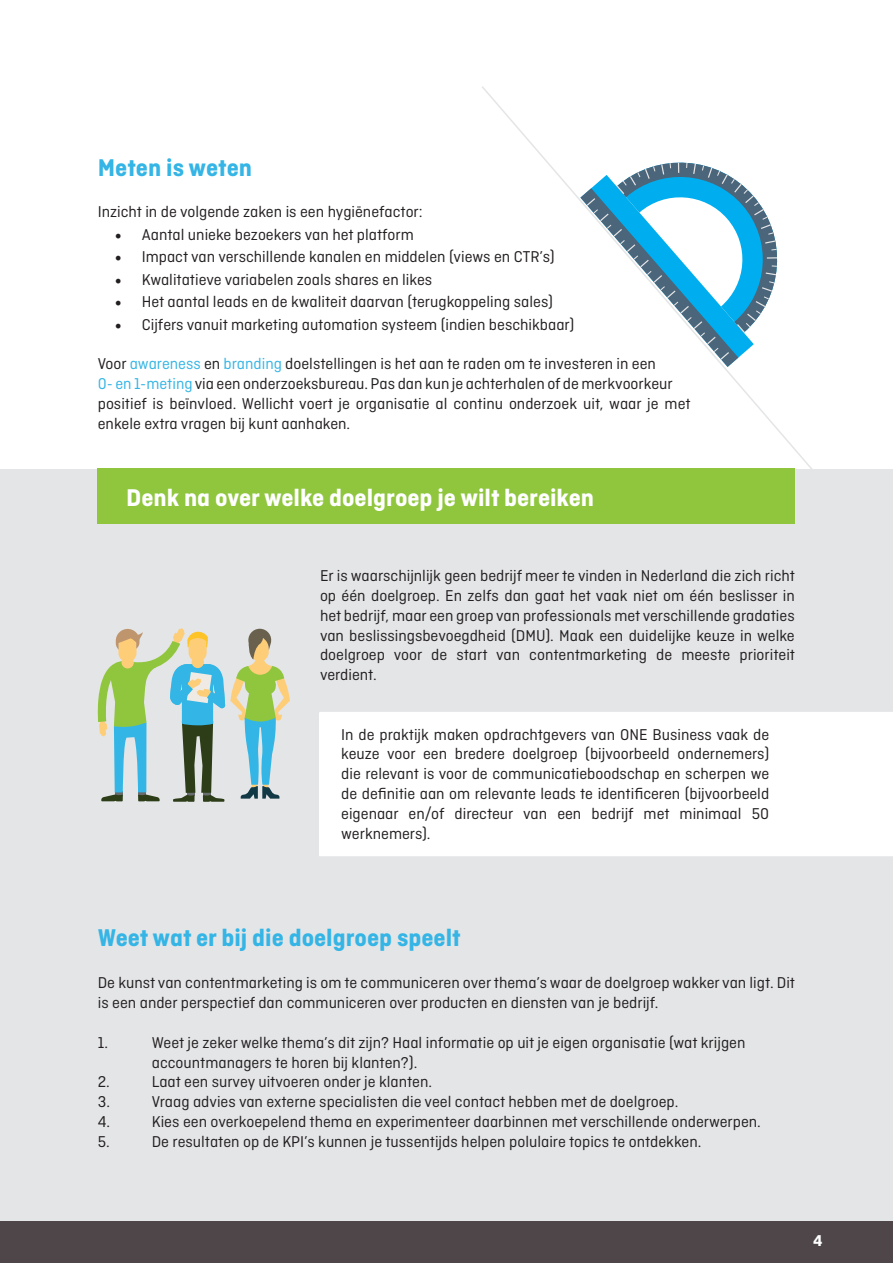
<style>
.page{position:relative;width:893px;height:1263px;background:#fff}
.page>*{position:absolute;margin:0;border:0;box-sizing:border-box;transform-origin:0 0}
.t1{font:700 25.5px "Ciutadella";color:#34b5e5}
.t2{font:700 25.5px "Ciutadella";color:#fff}
.t3{font:16.5px/19.8px "Ciutadella";color:#231f20}
.t4{font:700 16.5px "Ciutadella";color:#fff}
.s1{font-family:"Minion Pro";font-size:18px}
.s2{color:#34b5e5}
</style>
<div class="page">
<div style="left:0;top:1220px;width:893px;height:43px;background:#4e4649"></div>
<div style="left:0;top:469px;width:893px;height:751px;background:#e4e5e7"></div>
<div style="left:319px;top:712px;width:574px;height:144px;background:#fff"></div>
<div style="left:98px;top:469px;width:697px;height:55px;background:#8fc63e"></div>
<svg style="left:480px;top:86px;width:332px;height:383px"></svg>
<svg style="left:97px;top:628px;width:193px;height:174px"></svg>
<h1 class="t1" style="left:98px;top:153px;width:156px">Meten is weten</h1>
<p class="t3" style="left:98px;top:202px;width:326px">Inzicht in de volgende zaken is een hygiënefactor:</p>
<p class="t3" style="left:115px;top:224px;width:300px"><span class="s1">•</span> Aantal unieke bezoekers van het platform</p>
<p class="t3" style="left:115px;top:247px;width:441px"><span class="s1">•</span> Impact van verschillende kanalen en middelen (views en CTR’s)</p>
<p class="t3" style="left:115px;top:269px;width:319px"><span class="s1">•</span> Kwalitatieve variabelen zoals shares en likes</p>
<p class="t3" style="left:115px;top:292px;width:440px"><span class="s1">•</span> Het aantal leads en de kwaliteit daarvan (terugkoppeling sales)</p>
<p class="t3" style="left:115px;top:314px;width:461px"><span class="s1">•</span> Cijfers vanuit marketing automation systeem (indien beschikbaar)</p>
<p class="t3" style="left:98px;top:354px;width:594px">Voor <span class="s2">awareness</span> en <span class="s2">branding</span> doelstellingen is het aan te raden om te investeren in een<br><span class="s2">0- en 1-meting</span> via een onderzoeksbureau. Pas dan kun je achterhalen of de merkvoorkeur positief is beïnvloed. Wellicht voert je organisatie al continu onderzoek uit, waar je met enkele extra vragen bij kunt aanhaken.</p>
<h1 class="t2" style="left:126px;top:483px;width:469px">Denk na over welke doelgroep je wilt bereiken</h1>
<p class="t3" style="left:320px;top:566px;width:477px;text-align:justify">Er is waarschijnlijk geen bedrijf meer te vinden in Nederland die zich richt op één doelgroep. En zelfs dan gaat het vaak niet om één beslisser in het bedrijf, maar een groep van professionals met verschillende gradaties van beslissingsbevoegdheid (DMU). Maak een duidelijke keuze in welke doelgroep voor de start van contentmarketing de meeste prioriteit verdient.</p>
<p class="t3" style="left:341px;top:724px;width:429px;text-align:justify">In de praktijk maken opdrachtgevers van ONE Business vaak de keuze voor een bredere doelgroep (bijvoorbeeld ondernemers) die relevant is voor de communicatieboodschap en scherpen we de definitie aan om relevante leads te identificeren (bijvoorbeeld eigenaar en/of directeur van een bedrijf met minimaal 50 werknemers).</p>
<h1 class="t1" style="left:98px;top:923px;width:365px">Weet wat er bij die doelgroep speelt</h1>
<p class="t3" style="left:98px;top:973px;width:699px">De kunst van contentmarketing is om te communiceren over thema’s waar de doelgroep wakker van ligt. Dit is een ander perspectief dan communiceren over producten en diensten van je bedrijf.</p>
<p class="t3" style="left:98px;top:1032px;width:12px">1.</p>
<p class="t3" style="left:152px;top:1032px;width:595px">Weet je zeker welke thema’s dit zijn? Haal informatie op uit je eigen organisatie (wat krijgen accountmanagers te horen bij klanten?).</p>
<p class="t3" style="left:98px;top:1072px;width:14px">2.</p>
<p class="t3" style="left:152px;top:1072px;width:282px">Laat een survey uitvoeren onder je klanten.</p>
<p class="t3" style="left:98px;top:1092px;width:14px">3.</p>
<p class="t3" style="left:152px;top:1092px;width:528px">Vraag advies van externe specialisten die veel contact hebben met de doelgroep.</p>
<p class="t3" style="left:98px;top:1112px;width:14px">4.</p>
<p class="t3" style="left:152px;top:1112px;width:610px">Kies een overkoepelend thema en experimenteer daarbinnen met verschillende onderwerpen.</p>
<p class="t3" style="left:98px;top:1131px;width:14px">5.</p>
<p class="t3" style="left:152px;top:1131px;width:551px">De resultaten op de KPI’s kunnen je tussentijds helpen polulaire topics te ontdekken.</p>
<p class="t4" style="left:813px;top:1231px;width:11px">4</p>
</div>
